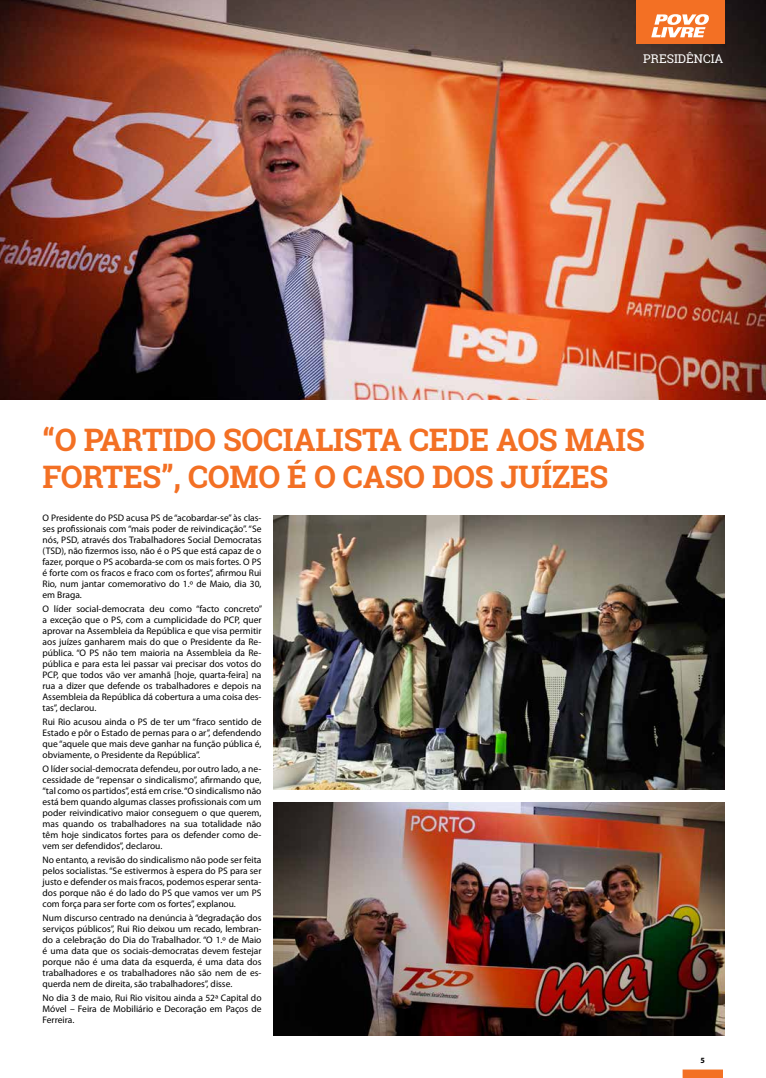
<style>
.page{position:relative;width:766px;height:1078px;background:#fff}
.page>*{position:absolute;margin:0;border:0;box-sizing:border-box;transform-origin:0 0}
.t1{font:700 31px/37.2px "Roboto Slab";letter-spacing:-.01em;color:#f37024}
.t2{font:12px "Roboto Slab";color:#fff}
.t3{font:9.5px/11px "Myriad Pro";color:#000;text-align:justify}
.t4{font:700 8px "Myriad Pro";color:#000}
</style>
<div class="page">
<div style="left:683px;top:1069px;width:39px;height:8px;background:#f37024"></div>
<div style="left:682px;top:1069px;width:40px;height:8px;border:1px solid #f37024"></div>
<img style="left:0;top:0;width:765px;height:399px">
<div style="left:635px;top:0;width:89px;height:44px;background:#f37024"></div>
<svg style="left:651px;top:14px;width:58px;height:23px"></svg>
<img style="left:273px;top:516px;width:451px;height:273px">
<img style="left:273px;top:802px;width:451px;height:233px">
<p class="t2" style="left:643px;top:51px;width:82px">PRESIDÊNCIA</p>
<h1 class="t1" style="left:43px;top:420px;width:603px">“O PARTIDO SOCIALISTA CEDE AOS MAIS<br>FORTES”, COMO É O CASO DOS JUÍZES</h1>
<p class="t3" style="left:43px;top:512px;width:220px">O Presidente do PSD acusa PS de “acobardar-se” às clas&shy;ses profissionais com “mais poder de reivindicação”. “Se nós, PSD, através dos Trabalhadores Social Democratas (TSD), não fizermos isso, não é o PS que está capaz de o fazer, porque o PS acobarda-se com os mais fortes. O PS é forte com os fracos e fraco com os fortes”, afirmou Rui Rio, num jantar comemorativo do 1.º de Maio, dia 30, em Braga.</p>
<p class="t3" style="left:43px;top:603px;width:221px">O líder social-democrata deu como “facto concreto” a exceção que o PS, com a cumplicidade do PCP, quer aprovar na Assembleia da República e que visa permitir aos juízes ganharem mais do que o Presidente da Re&shy;pública. “O PS não tem maioria na Assembleia da Re&shy;pública e para esta lei passar vai precisar dos votos do PCP, que todos vão ver amanhã [hoje, quarta-feira] na rua a dizer que defende os trabalhadores e depois na Assembleia da República dá cobertura a uma coisa des&shy;tas”, declarou.</p>
<p class="t3" style="left:43px;top:716px;width:220px">Rui Rio acusou ainda o PS de ter um “fraco sentido de Estado e pôr o Estado de pernas para o ar”, defendendo que “aquele que mais deve ganhar na função pública é, obviamente, o Presidente da República”.</p>
<p class="t3" style="left:43px;top:763px;width:220px">O líder social-democrata defendeu, por outro lado, a ne&shy;cessidade de “repensar o sindicalismo”, afirmando que, “tal como os partidos”, está em crise. “O sindicalismo não está bem quando algumas classes profissionais com um poder reivindicativo maior conseguem o que querem, mas quando os trabalhadores na sua totalidade não têm hoje sindicatos fortes para os defender como de&shy;vem ser defendidos”, declarou.</p>
<p class="t3" style="left:43px;top:853px;width:220px">No entanto, a revisão do sindicalismo não pode ser feita pelos socialistas. “Se estivermos à espera do PS para ser justo e defender os mais fracos, podemos esperar senta&shy;dos porque não é do lado do PS que vamos ver um PS com força para ser forte com os fortes”, explanou.</p>
<p class="t3" style="left:43px;top:911px;width:220px">Num discurso centrado na denúncia à “degradação dos serviços públicos”, Rui Rio deixou um recado, lembran&shy;do a celebração do Dia do Trabalhador. “O 1.º de Maio é uma data que os sociais-democratas devem festejar porque não é uma data da esquerda, é uma data dos trabalhadores e os trabalhadores não são nem de es&shy;querda nem de direita, são trabalhadores”, disse.</p>
<p class="t3" style="left:43px;top:991px;width:220px">No dia 3 de maio, Rui Rio visitou ainda a 52ª Capital do Móvel – Feira de Mobiliário e Decoração em Paços de Ferreira.</p>
<p class="t4" style="left:700px;top:1054px;width:6px">5</p>
</div>
